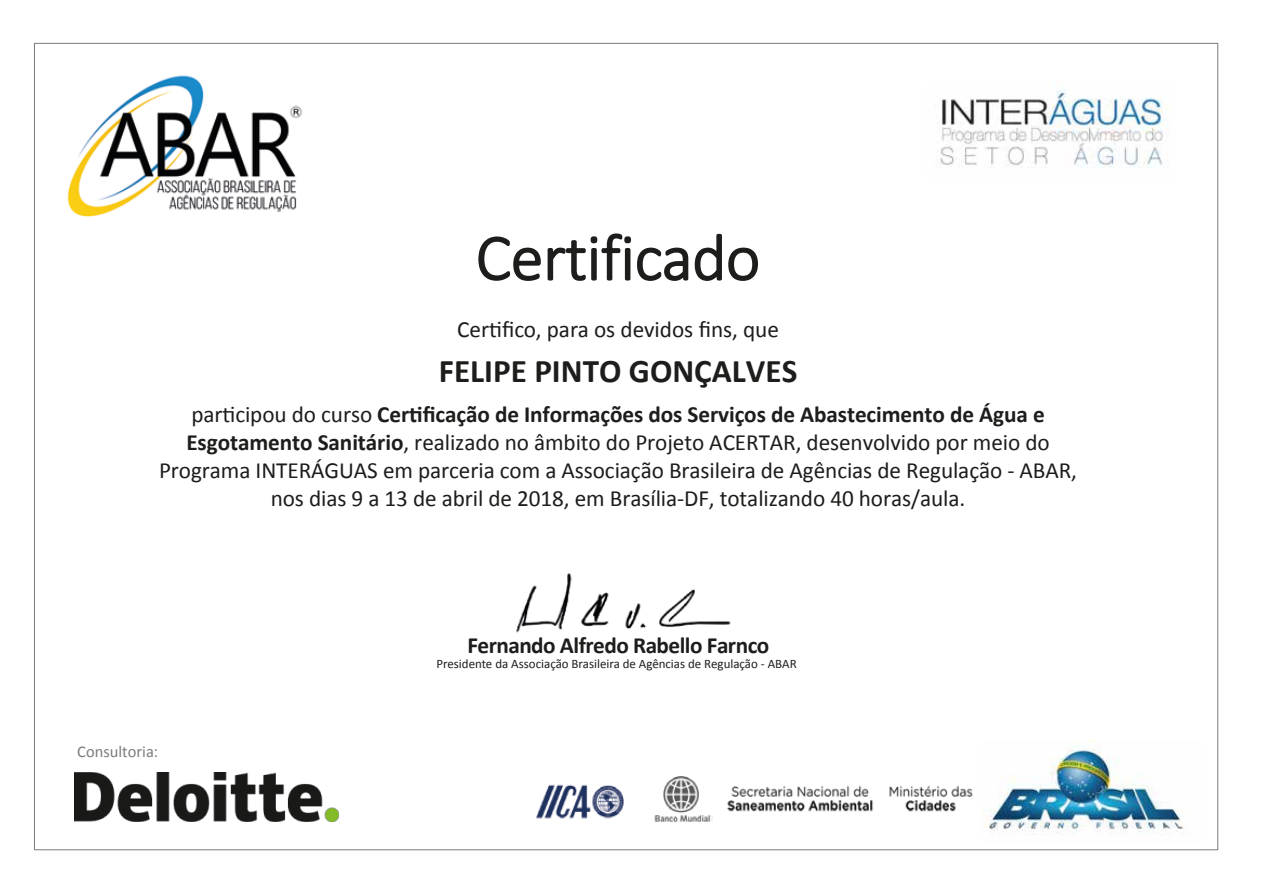
<style>
.page{position:relative;width:1263px;height:893px;background:#fff}
.page>*{position:absolute;margin:0;border:0;box-sizing:border-box;transform-origin:0 0}
.t1{font:300 66px "Calibri";letter-spacing:-.005em;color:#1d1d1b}
.t2{font:700 33.15px "Calibri";color:#1d1d1b}
.t3{font:23.25px/27.9px "Calibri";letter-spacing:-.005em;color:#1d1d1b;text-align:center}
.t4{font:700 23.25px "Calibri";letter-spacing:-.02em;color:#1d1d1b}
.t5{font:16.5px "Calibri";color:#7b7b7b}
.t6{font:12.9px "Calibri";color:#1d1d1b}
.s1{font-weight:700}
</style>
<div class="page">
<svg style="left:478px;top:233px;width:280px;height:48px"></svg>
<img style="left:938px;top:89px;width:231px;height:79px">
<img style="left:516px;top:573px;width:215px;height:60px">
<img style="left:981px;top:741px;width:203px;height:94px">
<img style="left:727px;top:785px;width:246px;height:27px">
<img style="left:34px;top:42px;width:300px;height:175px">
<img style="left:536px;top:776px;width:176px;height:46px">
<img style="left:75px;top:772px;width:264px;height:50px">
<h1 class="t1" style="left:476px;top:217px;width:286px">Certificado</h1>
<p class="t3" style="left:457px;top:314px;width:323px">Certifico, para os devidos fins, que</p>
<h2 class="t2" style="left:439px;top:351px;width:360px">FELIPE PINTO GONÇALVES</h2>
<p class="t3" style="left:159px;top:399px;width:919px">participou do curso <span class="s1">Certificação de Informações dos Serviços de Abastecimento de Água e Esgotamento Sanitário</span>, realizado no âmbito do Projeto ACERTAR, desenvolvido por meio do Programa INTERÁGUAS em parceria com a Associação Brasileira de Agências de Regulação - ABAR, nos dias 9 a 13 de abril de 2018, em Brasília-DF, totalizando 40 horas/aula.</p>
<p class="t5" style="left:77px;top:742px;width:83px">Consultoria:</p>
<p class="t4" style="left:467px;top:631px;width:303px">Fernando Alfredo Rabello Farnco</p>
<p class="t6" style="left:436px;top:655px;width:362px">Presidente da Associação Brasileira de Agências de Regulação - ABAR</p>
</div>
